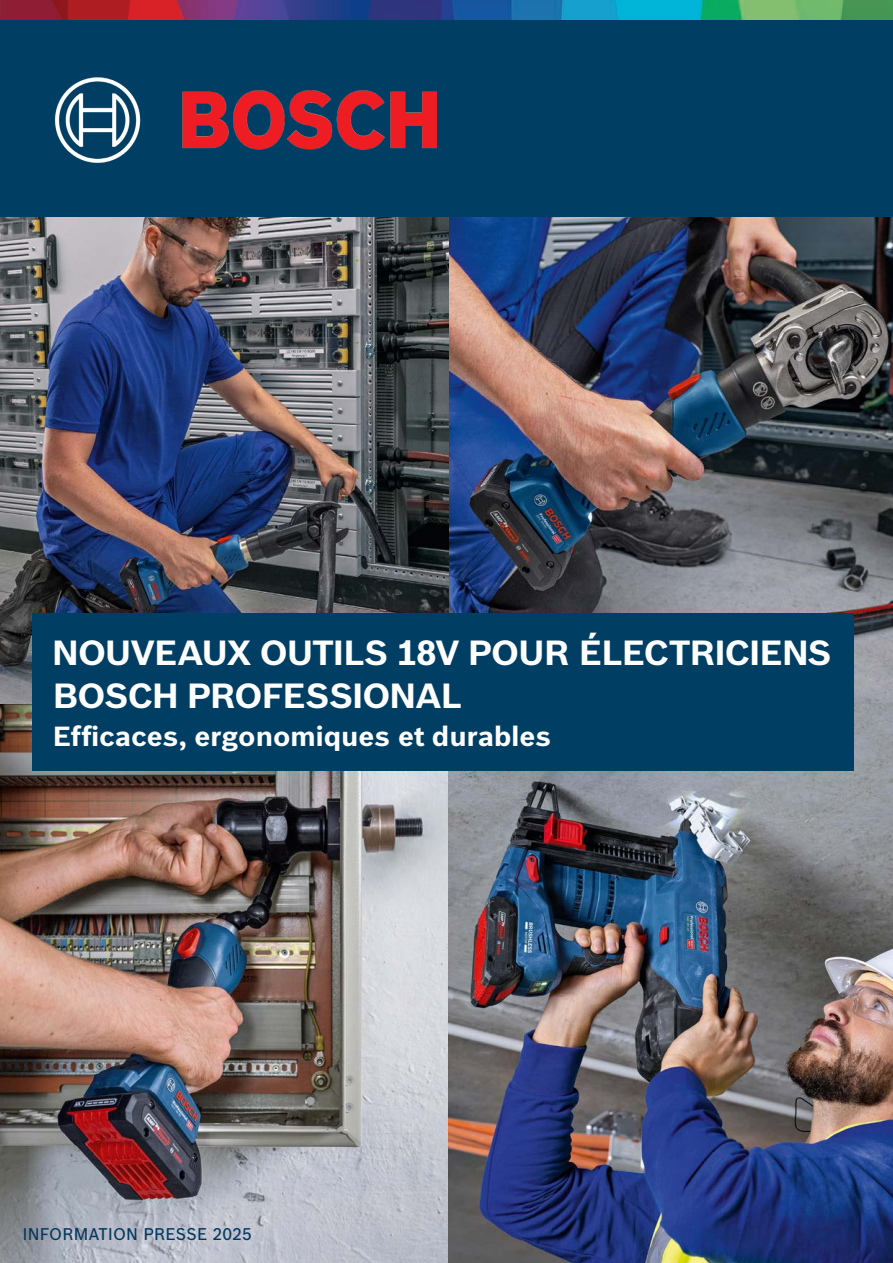
<style>
.page{position:relative;width:893px;height:1263px;background:#fff}
.page>*{position:absolute;margin:0;border:0;box-sizing:border-box;transform-origin:0 0}
.t1{font:700 34.2px "Bosch Office Sans";letter-spacing:-.02em;color:#fff;scale:1.05 1}
.t2{font:700 27px "Bosch Office Sans";color:#fff;scale:1.05 1}
.t3{font:500 16.5px "Bosch Sans";letter-spacing:.01em;color:#033860}
</style>
<div class="page">
<img style="left:449px;top:217px;width:444px;height:1046px">
<img style="left:0;top:217px;width:449px;height:1046px">
<div style="left:0;top:19px;width:893px;height:198px;background:#003e64"></div>
<img style="left:0;top:0;width:893px;height:20px">
<img style="left:55px;top:77px;width:382px;height:86px">
<div style="left:32px;top:613px;width:821px;height:158px;background:#003e64"></div>
<p class="t1" style="left:53px;top:632px;width:744px">NOUVEAUX OUTILS 18V POUR ÉLECTRICIENS</p>
<p class="t1" style="left:53px;top:674px;width:392px">BOSCH PROFESSIONAL</p>
<p class="t2" style="left:53px;top:719px;width:477px">Efficaces, ergonomiques et durables</p>
<p class="t3" style="left:22px;top:1220px;width:231px">INFORMATION PRESSE 2025</p>
</div>
